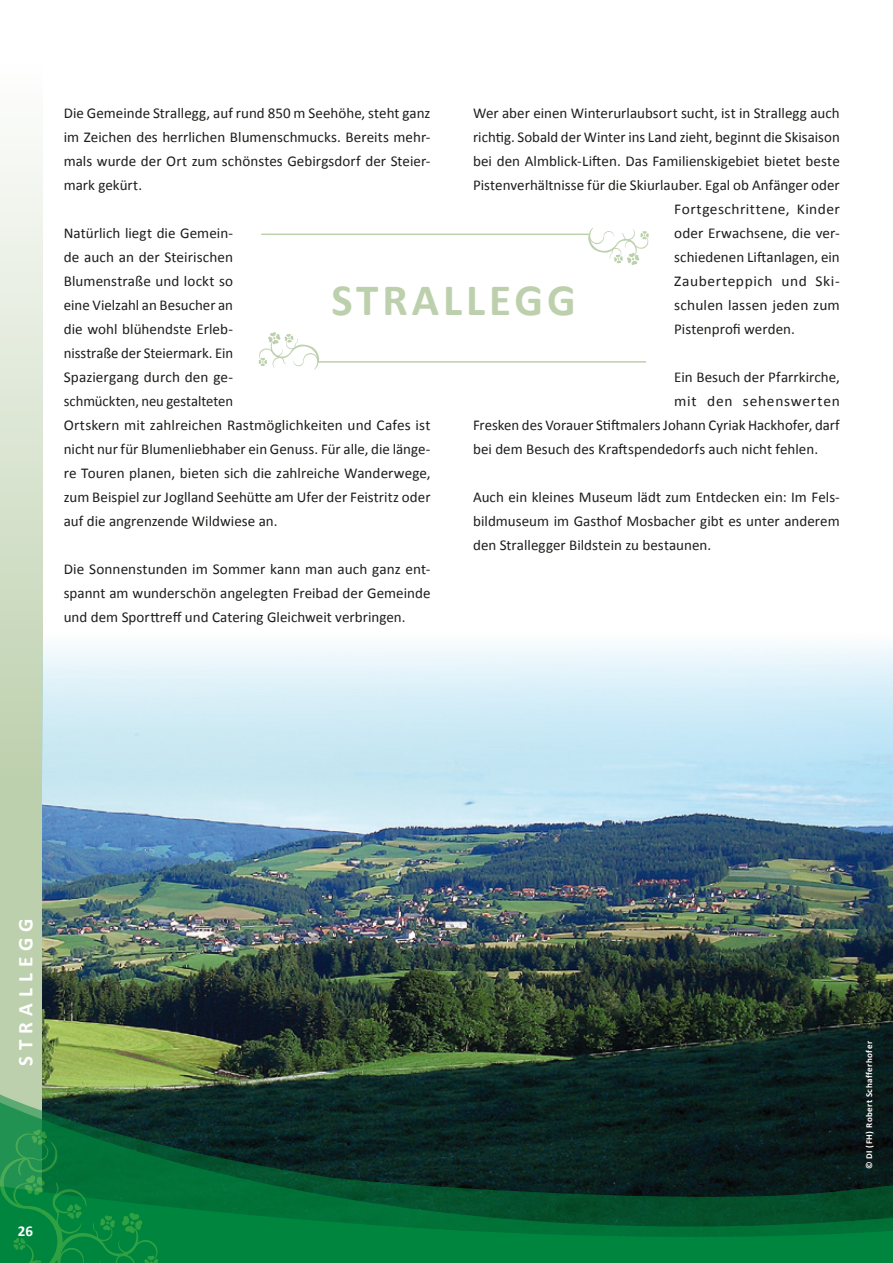
<style>
.page{position:relative;width:893px;height:1263px;background:#fff}
.page>*{position:absolute;margin:0;border:0;box-sizing:border-box;transform-origin:0 0}
.t1{font:700 45px "Calibri";letter-spacing:.09em;color:#bdd0ad}
.t2{font:700 21px "Calibri";letter-spacing:.29em;color:#fff}
.t3{font:15px/24px "Calibri";letter-spacing:.005em;color:#1d1d1b;text-align:justify}
.t4{font:15px "Calibri";letter-spacing:.03em;color:#1d1d1b}
.t5{font:15px "Calibri";letter-spacing:.035em;color:#1d1d1b}
.t6{font:15px "Calibri";letter-spacing:.045em;color:#1d1d1b}
.t7{font:700 15px "Calibri";color:#fff}
.t8{font:700 9px "Calibri";letter-spacing:.05em;color:#fff}
</style>
<div class="page">
<svg style="left:0;top:145px;width:43px;height:939px;background:#cfddc5"></svg>
<img style="left:43px;top:646px;width:850px;height:438px">
<hr style="left:261px;top:234px;width:328px;height:1px;background:#bdd0ad">
<hr style="left:318px;top:361px;width:328px;height:2px;background:#bdd0ad">
<svg style="left:259px;top:332px;width:60px;height:38px"></svg>
<svg style="left:588px;top:227px;width:61px;height:38px"></svg>
<div style="left:865px;top:1041px;width:11px;height:129px;background:#0d1e1c"></div>
<svg style="left:0;top:1084px;width:893px;height:9px;background:#263f32"></svg>
<svg style="left:0;top:1093px;width:893px;height:91px;background:#0b2823"></svg>
<svg style="left:158px;top:1184px;width:735px;height:79px;background:#026a34"></svg>
<svg style="left:0;top:1129px;width:158px;height:134px;background:#0a7f3d"></svg>
<p class="t3" style="left:64px;top:100px;width:368px">Die Gemeinde Strallegg, auf rund 850 m Seehöhe, steht ganz im Zeichen des herrlichen Blumenschmucks. Bereits mehr&shy;mals wurde der Ort zum schönstes Gebirgsdorf der Steier&shy;mark gekürt.</p>
<p class="t3" style="left:64px;top:220px;width:368px;text-align:left">Natürlich liegt die Gemein-<br>de auch an der Steirischen<br>Blumenstraße und lockt so<br>eine Vielzahl an Besucher an<br>die wohl blühendste Erleb-<br>nisstraße der Steiermark. Ein<br>Spaziergang durch den ge-<br>schmückten, neu gestalteten<br>Ortskern mit zahlreichen Rastmöglichkeiten und Cafes ist nicht nur für Blumenliebhaber ein Genuss. Für alle, die länge&shy;re Touren planen, bieten sich die zahlreiche Wanderwege, zum Beispiel zur Joglland Seehütte am Ufer der Feistritz oder auf die angrenzende Wildwiese an.</p>
<p class="t3" style="left:64px;top:556px;width:368px">Die Sonnenstunden im Sommer kann man auch ganz ent&shy;spannt am wunderschön angelegten Freibad der Gemeinde und dem Sporttreff und Catering Gleichweit verbringen.</p>
<p class="t3" style="left:473px;top:100px;width:368px">Wer aber einen Winterurlaubsort sucht, ist in Strallegg auch</p>
<p class="t3" style="left:473px;top:124px;width:368px">richtig. Sobald der Winter ins Land zieht, beginnt die Skisaison</p>
<p class="t3" style="left:473px;top:148px;width:368px">bei den Almblick-Liften. Das Familienskigebiet bietet beste</p>
<p class="t3" style="left:473px;top:172px;width:368px">Pistenverhältnisse für die Skiurlauber. Egal ob Anfänger oder</p>
<p class="t4" style="left:674px;top:198px;width:167px">Fortgeschrittene, Kinder</p>
<p class="t3" style="left:674px;top:220px;width:167px">oder Erwachsene, die ver-</p>
<p class="t3" style="left:674px;top:244px;width:167px">schiedenen Liftanlagen, ein</p>
<p class="t5" style="left:674px;top:270px;width:166px">Zauberteppich und Ski-</p>
<p class="t3" style="left:674px;top:292px;width:167px">schulen lassen jeden zum</p>
<p class="t3" style="left:674px;top:316px;width:122px">Pistenprofi werden.</p>
<p class="t3" style="left:674px;top:364px;width:167px">Ein Besuch der Pfarrkirche,</p>
<p class="t6" style="left:674px;top:390px;width:167px">mit den sehenswerten</p>
<p class="t3" style="left:473px;top:412px;width:368px">Fresken des Vorauer Stiftmalers Johann Cyriak Hackhofer, darf</p>
<p class="t3" style="left:473px;top:436px;width:347px">bei dem Besuch des Kraftspendedorfs auch nicht fehlen.</p>
<p class="t3" style="left:473px;top:484px;width:368px">Auch ein kleines Museum lädt zum Entdecken ein: Im Fels&shy;bildmuseum im Gasthof Mosbacher gibt es unter anderem den Strallegger Bildstein zu bestaunen.</p>
<h1 class="t1" style="left:331px;top:268px;width:246px">STRALLEGG</h1>
<h2 class="t2" style="left:11px;top:1066px;width:149px;rotate:-90deg">STRALLEGG</h2>
<p class="t7" style="left:18px;top:1220px;width:17px">26</p>
<p class="t8" style="left:863px;top:1169px;width:130px;rotate:-90deg">© DI (FH) Robert Schafferhofer</p>
</div>
